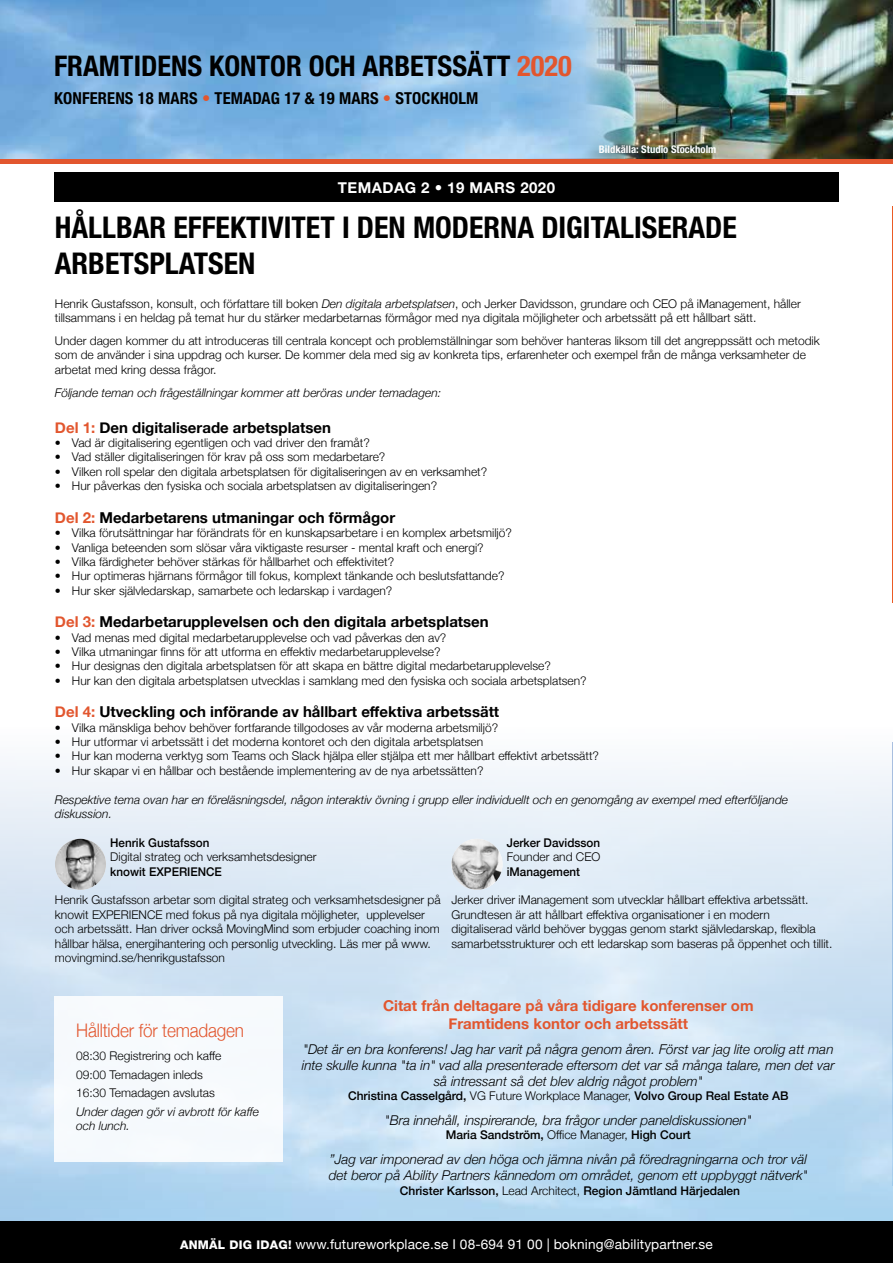
<style>
.page{position:relative;width:893px;height:1263px;background:#fff}
.page>*{position:absolute;margin:0;border:0;box-sizing:border-box;transform-origin:0 0}
.t1{font:700 condensed 30px/36px "Helvetica Neue";color:#000}
.t2{font:700 condensed 28.5px "Helvetica Neue";color:#000}
.t3{font:300 18.75px "Helvetica Neue";letter-spacing:-.01em;color:#e2562e;scale:.91 1}
.t4{font:700 condensed 16.5px "Helvetica Neue";letter-spacing:.01em;color:#000}
.t5{font:700 15px "Helvetica Neue";color:#000}
.t6{font:700 15px/18px "Helvetica Neue";color:#e2562e;text-align:center}
.t7{font:700 15px "Helvetica Neue LT Std";letter-spacing:.03em;color:#fff}
.t8{font:italic 300 13.5px/16.2px "Helvetica Neue";color:#000;text-align:center}
.t9{font:13.5px "Helvetica Neue";letter-spacing:.01em;color:#fff}
.t10{font:300 12px/14.4px "Helvetica Neue";color:#000}
.t11{font:italic 300 12px/14.4px "Helvetica Neue";color:#000}
.t12{font:500 12px "Helvetica Neue";color:#000}
.t13{font:700 condensed 10.5px "Helvetica Neue";color:#fff}
.s1{color:#e2562e}
.s2{font-style:italic}
.s3{font-weight:300}
.s4{font-family:"Helvetica Neue LT Std";font-weight:800;font-size:12px}
</style>
<div class="page">
<hr style="left:892px;top:206px;width:1px;height:397px;background:#eb5b25">
<img style="left:0;top:742px;width:893px;height:480px">
<div style="left:0;top:158px;width:893px;height:6px;background:#e2562e"></div>
<div style="left:0;top:1222px;width:893px;height:41px;background:#000"></div>
<img style="left:0;top:0;width:583px;height:158px">
<img style="left:583px;top:0;width:310px;height:158px">
<div style="left:54px;top:172px;width:785px;height:30px;background:#000"></div>
<div style="left:54px;top:996px;width:229px;height:166px;background:#f6fafd"></div>
<img style="left:55px;top:839px;width:51px;height:51px;border-radius:26px">
<img style="left:451px;top:839px;width:51px;height:51px;border-radius:26px">
<h2 class="t2" style="left:54px;top:49px;width:519px">FRAMTIDENS KONTOR OCH ARBETSSÄTT <span class="s1">2020</span></h2>
<h3 class="t4" style="left:54px;top:88px;width:426px">KONFERENS 18 MARS <span class="s1">•</span> TEMADAG 17 &amp; 19 MARS <span class="s1">•</span> STOCKHOLM</h3>
<p class="t7" style="left:338px;top:178px;width:219px">TEMADAG 2 • 19 MARS 2020</p>
<p class="t13" style="left:599px;top:143px;width:119px">Bildkälla: Studio Stockholm</p>
<h1 class="t1" style="left:55px;top:209px;width:683px">HÅLLBAR EFFEKTIVITET I DEN MODERNA DIGITALISERADE<br>ARBETSPLATSEN</h1>
<p class="t10" style="left:55px;top:295px;width:747px">Henrik Gustafsson, konsult, och författare till boken <span class="s2">Den digitala arbetsplatsen</span>, och Jerker Davidsson, grundare och CEO på iManagement, håller tillsammans i en heldag på temat hur du stärker medarbetarnas förmågor med nya digitala möjligheter och arbetssätt på ett hållbart sätt.</p>
<p class="t10" style="left:55px;top:333px;width:766px">Under dagen kommer du att introduceras till centrala koncept och problemställningar som behöver hanteras liksom till det angreppssätt och metodik som de använder i sina uppdrag och kurser. De kommer dela med sig av konkreta tips, erfarenheter och exempel från de många verksamheter de arbetat med kring dessa frågor.</p>
<p class="t11" style="left:55px;top:384px;width:388px">Följande teman och frågeställningar kommer att beröras under temadagen:</p>
<p class="t5" style="left:55px;top:416px;width:278px"><span class="s1">Del 1:</span> Den digitaliserade arbetsplatsen</p>
<p class="t10" style="left:55px;top:435px;width:316px">• Vad är digitalisering egentligen och vad driver den framåt?</p>
<p class="t10" style="left:55px;top:449px;width:332px">• Vad ställer digitaliseringen för krav på oss som medarbetare?</p>
<p class="t10" style="left:55px;top:463px;width:434px">• Vilken roll spelar den digitala arbetsplatsen för digitaliseringen av en verksamhet?</p>
<p class="t10" style="left:55px;top:478px;width:384px">• Hur påverkas den fysiska och sociala arbetsplatsen av digitaliseringen?</p>
<p class="t5" style="left:55px;top:506px;width:342px"><span class="s1">Del 2:</span> Medarbetarens utmaningar och förmågor</p>
<p class="t10" style="left:55px;top:525px;width:458px">• Vilka förutsättningar har förändrats för en kunskapsarbetare i en komplex arbetsmiljö?</p>
<p class="t10" style="left:55px;top:539px;width:430px">• Vanliga beteenden som slösar våra viktigaste resurser - mental kraft och energi?</p>
<p class="t10" style="left:55px;top:553px;width:341px">• Vilka färdigheter behöver stärkas för hållbarhet och effektivitet?</p>
<p class="t10" style="left:55px;top:568px;width:451px">• Hur optimeras hjärnans förmågor till fokus, komplext tänkande och beslutsfattande?</p>
<p class="t10" style="left:55px;top:582px;width:339px">• Hur sker självledarskap, samarbete och ledarskap i vardagen?</p>
<p class="t5" style="left:55px;top:610px;width:435px"><span class="s1">Del 3:</span> Medarbetarupplevelsen och den digitala arbetsplatsen</p>
<p class="t10" style="left:55px;top:629px;width:393px">• Vad menas med digital medarbetarupplevelse och vad påverkas den av?</p>
<p class="t10" style="left:55px;top:643px;width:387px">• Vilka utmaningar finns för att utforma en effektiv medarbetarupplevelse?</p>
<p class="t10" style="left:55px;top:658px;width:497px">• Hur designas den digitala arbetsplatsen för att skapa en bättre digital medarbetarupplevelse?</p>
<p class="t10" style="left:55px;top:672px;width:533px">• Hur kan den digitala arbetsplatsen utvecklas i samklang med den fysiska och sociala arbetsplatsen?</p>
<p class="t5" style="left:55px;top:700px;width:446px"><span class="s1">Del 4:</span> Utveckling och införande av hållbart effektiva arbetssätt</p>
<p class="t10" style="left:55px;top:719px;width:445px">• Vilka mänskliga behov behöver fortfarande tillgodoses av vår moderna arbetsmiljö?</p>
<p class="t10" style="left:55px;top:733px;width:430px">• Hur utformar vi arbetssätt i det moderna kontoret och den digitala arbetsplatsen</p>
<p class="t10" style="left:55px;top:748px;width:546px">• Hur kan moderna verktyg som Teams och Slack hjälpa eller stjälpa ett mer hållbart effektivt arbetssätt?</p>
<p class="t10" style="left:55px;top:762px;width:430px">• Hur skapar vi en hållbar och bestående implementering av de nya arbetssätten?</p>
<p class="t11" style="left:55px;top:791px;width:735px">Respektive tema ovan har en föreläsningsdel, någon interaktiv övning i grupp eller individuellt och en genomgång av exempel med efterföljande diskussion.</p>
<p class="t12" style="left:110px;top:833px;width:101px">Henrik Gustafsson</p>
<p class="t10" style="left:110px;top:849px;width:208px">Digital strateg och verksamhetsdesigner</p>
<p class="t12" style="left:110px;top:862px;width:113px">knowit EXPERIENCE</p>
<p class="t10" style="left:55px;top:892px;width:387px">Henrik Gustafsson arbetar som digital strateg och verksamhetsdesigner på knowit EXPERIENCE med fokus på nya digitala möjligheter, upplevelser och arbetssätt. Han driver också MovingMind som erbjuder coaching inom hållbar hälsa, energihantering och personlig utveckling. Läs mer på www. movingmind.se/henrikgustafsson</p>
<p class="t12" style="left:507px;top:833px;width:95px">Jerker Davidsson</p>
<p class="t10" style="left:507px;top:849px;width:95px">Founder and CEO</p>
<p class="t12" style="left:507px;top:862px;width:75px">iManagement</p>
<p class="t10" style="left:451px;top:892px;width:382px">Jerker driver iManagement som utvecklar hållbart effektiva arbetssätt.<br>Grundtesen är att hållbart effektiva organisationer i en modern digitaliserad värld behöver byggas genom starkt självledarskap, flexibla samarbetsstrukturer och ett ledarskap som baseras på öppenhet och tillit.</p>
<h3 class="t3" style="left:76px;top:1015px;width:186px">Hålltider för temadagen</h3>
<p class="t10" style="left:76px;top:1045px;width:147px;line-height:18.6px">08:30 Registrering och kaffe<br>09:00 Temadagen inleds<br>16:30 Temadagen avslutas</p>
<p class="t11" style="left:76px;top:1103px;width:184px">Under dagen gör vi avbrott för kaffe och lunch.</p>
<p class="t6" style="left:383px;top:997px;width:372px">Citat från deltagare på våra tidigare konferenser om<br>Framtidens kontor och arbetssätt</p>
<p class="t8" style="left:302px;top:1040px;width:534px">"Det är en bra konferens! Jag har varit på några genom åren. Först var jag lite orolig att man inte skulle kunna "ta in" vad alla presenterade eftersom det var så många talare, men det var så intressant så det blev aldrig något problem"</p>
<p class="t12" style="left:348px;top:1086px;width:442px">Christina Casselgård, <span class="s3">VG Future Workplace Manager,</span> Volvo Group Real Estate AB</p>
<p class="t8" style="left:385px;top:1111px;width:369px">"Bra innehåll, inspirerande, bra frågor under paneldiskussionen"</p>
<p class="t12" style="left:446px;top:1125px;width:247px">Maria Sandström, <span class="s3">Office Manager,</span> High Court</p>
<p class="t8" style="left:329px;top:1150px;width:480px;text-align:left">”Jag var imponerad av den höga och jämna nivån på föredragningarna och tror väl det beror på Ability Partners kännedom om området, genom ett uppbyggt nätverk"</p>
<p class="t12" style="left:400px;top:1181px;width:342px">Christer Karlsson, <span class="s3">Lead Architect,</span> Region Jämtland Härjedalen</p>
<p class="t9" style="left:180px;top:1234px;width:534px"><span class="s4">ANMÄL DIG IDAG!</span> www.futureworkplace.se I 08-694 91 00 | bokning@abilitypartner.se</p>
</div>
